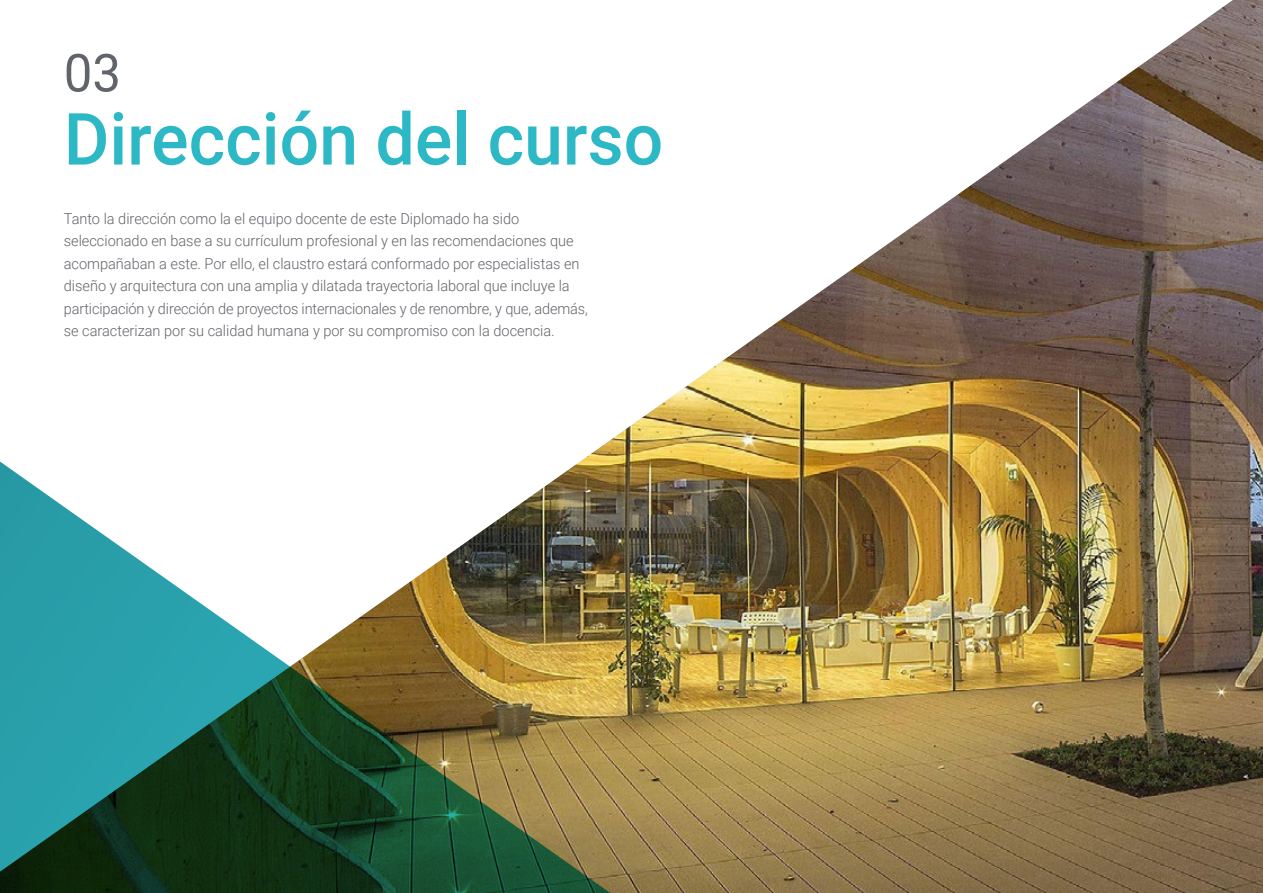
<style>
.page{position:relative;width:1263px;height:893px;background:#fff}
.page>*{position:absolute;margin:0;border:0;box-sizing:border-box;transform-origin:0 0}
.t1{font:500 72px "Roboto";color:#2db8c5}
.t2{font:52.5px "Roboto";color:#61646a}
.t3{font:300 15px/22.5px "Roboto";color:#61646a}
</style>
<div class="page">
<img style="left:602px;top:0;width:661px;height:893px">
<img style="left:0;top:446px;width:640px;height:447px">
<h2 class="t2" style="left:64px;top:36px;width:59px">03</h2>
<h1 class="t1" style="left:64px;top:89px;width:601px">Dirección del curso</h1>
<p class="t3" style="left:64px;top:207px;width:526px">Tanto la dirección como la el equipo docente de este Diplomado ha sido seleccionado en base a su currículum profesional y en las recomendaciones que acompañaban a este. Por ello, el claustro estará conformado por especialistas en diseño y arquitectura con una amplia y dilatada trayectoria laboral que incluye la participación y dirección de proyectos internacionales y de renombre, y que, además, se caracterizan por su calidad humana y por su compromiso con la docencia.</p>
</div>
